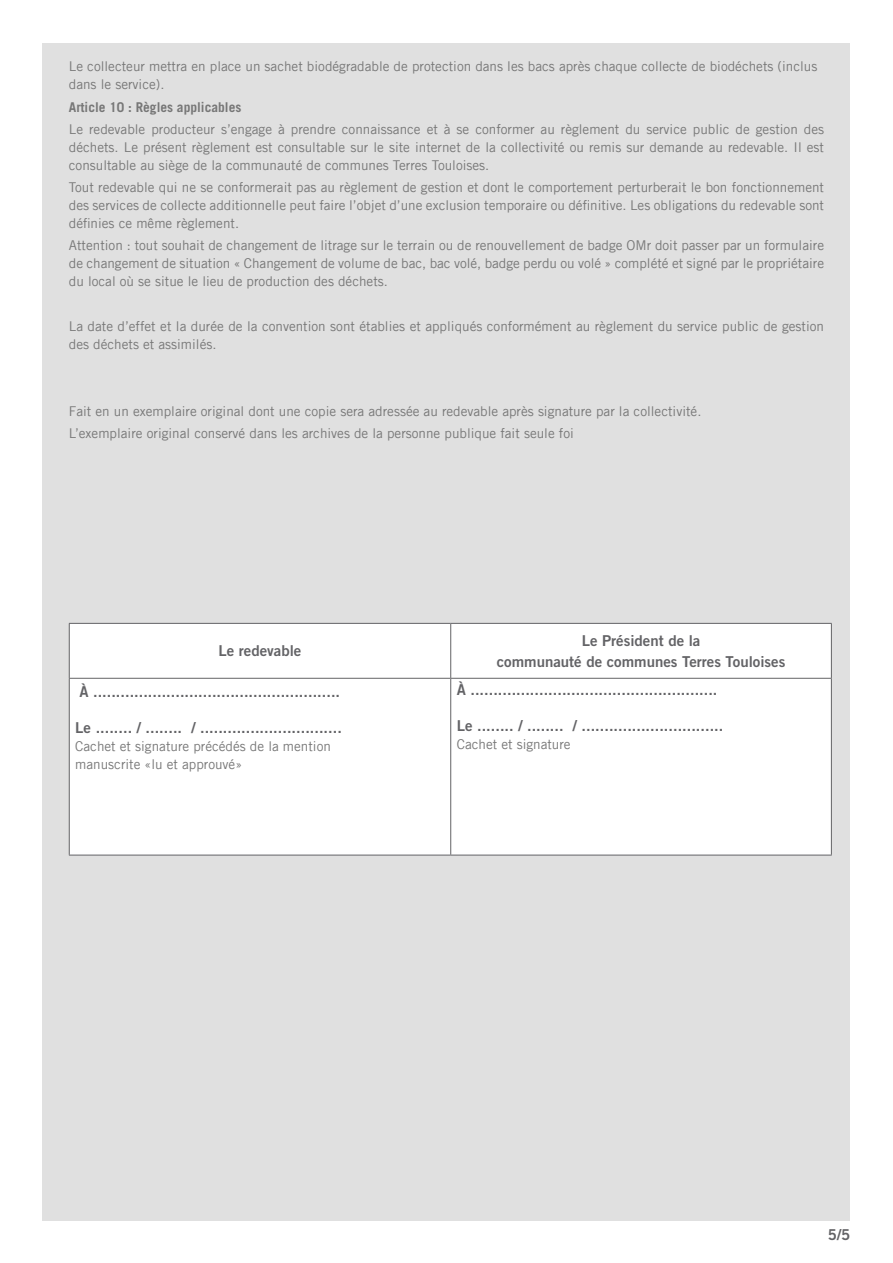
<style>
.page{position:relative;width:893px;height:1263px;background:#fff}
.page>*{position:absolute;margin:0;border:0;box-sizing:border-box;transform-origin:0 0}
.t1{font:15px "Trade Gothic LT Std Bd 2";color:#636366}
.t2{font:13.5px/18px "Trade Gothic LT";color:#777;text-align:justify}
.t3{font:700 13.5px "Trade Gothic LT Std";color:#777}
</style>
<div class="page">
<div style="left:43px;top:43px;width:807px;height:1177px;background:#e0e0e0"></div>
<div style="left:70px;top:624px;width:761px;height:231px;background:#fff"></div>
<hr style="left:69px;top:623px;width:382px;height:1px;background:#636366">
<hr style="left:69px;top:624px;width:1px;height:54px;background:#636366">
<hr style="left:451px;top:623px;width:381px;height:1px;background:#636366">
<hr style="left:450px;top:624px;width:1px;height:54px;background:#636366">
<hr style="left:831px;top:624px;width:1px;height:54px;background:#636366">
<hr style="left:69px;top:678px;width:382px;height:1px;background:#636366">
<hr style="left:69px;top:679px;width:1px;height:176px;background:#636366">
<hr style="left:451px;top:678px;width:381px;height:1px;background:#636366">
<hr style="left:450px;top:679px;width:1px;height:176px;background:#636366">
<hr style="left:831px;top:679px;width:1px;height:176px;background:#636366">
<hr style="left:69px;top:855px;width:382px;height:1px;background:#636366">
<hr style="left:451px;top:855px;width:381px;height:1px;background:#636366">
<p class="t2" style="left:69px;top:57px;width:750px">Le collecteur mettra en place un sachet biodégradable de protection dans les bacs après chaque collecte de biodéchets (inclus dans le service).</p>
<p class="t3" style="left:69px;top:99px;width:174px">Article 10 : Règles applicables</p>
<p class="t2" style="left:69px;top:120px;width:757px">Le redevable producteur s’engage à prendre connaissance et à se conformer au règlement du service public de gestion des déchets. Le présent règlement est consultable sur le site internet de la collectivité ou remis sur demande au redevable. Il est consultable au siège de la communauté de communes Terres Touloises.</p>
<p class="t2" style="left:69px;top:178px;width:757px">Tout redevable qui ne se conformerait pas au règlement de gestion et dont le comportement perturberait le bon fonctionnement des services de collecte additionnelle peut faire l’objet d’une exclusion temporaire ou définitive. Les obligations du redevable sont définies ce même règlement.</p>
<p class="t2" style="left:69px;top:236px;width:757px">Attention : tout souhait de changement de litrage sur le terrain ou de renouvellement de badge OMr doit passer par un formulaire de changement de situation « Changement de volume de bac, bac volé, badge perdu ou volé » complété et signé par le propriétaire du local où se situe le lieu de production des déchets.</p>
<p class="t2" style="left:69px;top:317px;width:757px">La date d’effet et la durée de la convention sont établies et appliqués conformément au règlement du service public de gestion des déchets et assimilés.</p>
<p class="t2" style="left:69px;top:402px;width:634px">Fait en un exemplaire original dont une copie sera adressée au redevable après signature par la collectivité.</p>
<p class="t2" style="left:69px;top:424px;width:506px">L’exemplaire original conservé dans les archives de la personne publique fait seule foi</p>
<p class="t1" style="left:219px;top:641px;width:84px">Le redevable</p>
<p class="t1" style="left:79px;top:683px;width:262px">À ......................................................</p>
<p class="t1" style="left:75px;top:719px;width:268px">Le ........ / ........ / ...............................</p>
<p class="t2" style="left:75px;top:737px;width:257px">Cachet et signature précédés de la mention</p>
<p class="t2" style="left:75px;top:755px;width:168px">manuscrite «lu et approuvé»</p>
<p class="t1" style="left:582px;top:631px;width:120px">Le Président de la</p>
<p class="t1" style="left:497px;top:652px;width:290px">communauté de communes Terres Touloises</p>
<p class="t1" style="left:457px;top:680px;width:262px">À ......................................................</p>
<p class="t1" style="left:457px;top:716px;width:268px">Le ........ / ........ / ...............................</p>
<p class="t2" style="left:457px;top:735px;width:115px">Cachet et signature</p>
<p class="t1" style="left:828px;top:1225px;width:24px">5/5</p>
</div>
